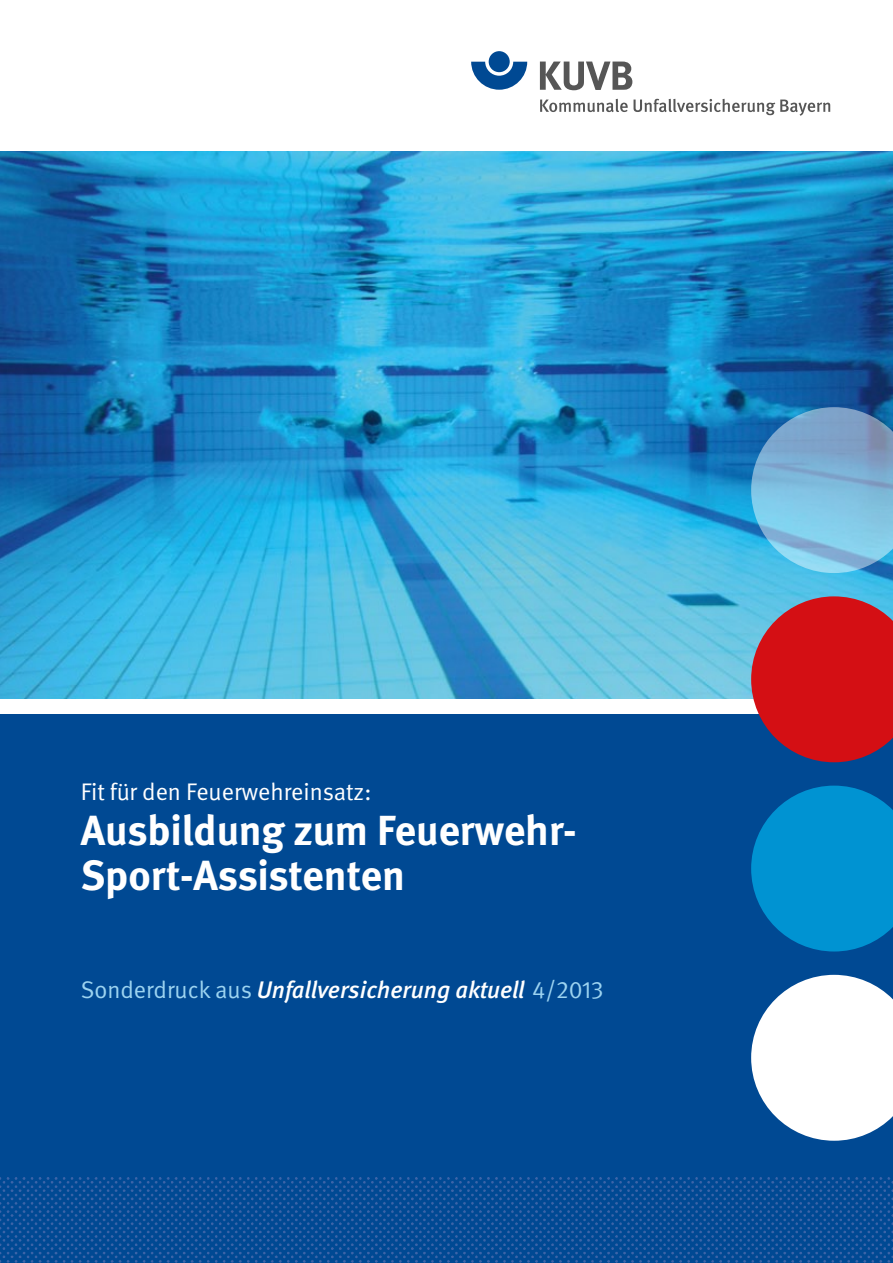
<style>
.page{position:relative;width:893px;height:1263px;background:#fff}
.page>*{position:absolute;margin:0;border:0;box-sizing:border-box;transform-origin:0 0}
.DGUV_Titel_SoDr{font:700 42px/45px "DGUV Meta";color:#fff}
.DGUV_Untertitel{font:italic 500 24px "DGUV Meta";color:#fff}
.DGUV_Titel_SoDr-2{font:24px "DGUV Meta";color:#fff}
.s1{font-weight:400;font-style:normal;color:#9cd3f0}
</style>
<div class="page">
<div style="left:0;top:715px;width:893px;height:548px;background:#004993"></div>
<img style="left:0;top:152px;width:893px;height:546px">
<svg style="left:751px;top:407px;width:142px;height:166px;background:#71b0d6"></svg>
<svg style="left:751px;top:596px;width:142px;height:166px;background:#b92330"></svg>
<svg style="left:751px;top:786px;width:142px;height:165px"></svg>
<svg style="left:751px;top:975px;width:142px;height:166px"></svg>
<img style="left:0;top:1178px;width:893px;height:85px">
<svg style="left:471px;top:62px;width:56px;height:28px"></svg>
<div style="left:489px;top:51px;width:21px;height:21px;background:#004993;border-radius:50%"></div>
<svg style="left:540px;top:62px;width:92px;height:28px"></svg>
<svg style="left:540px;top:99px;width:290px;height:17px"></svg>
<p class="DGUV_Titel_SoDr-2" style="left:81px;top:777px;width:292px">Fit für den Feuerwehreinsatz:</p>
<p class="DGUV_Titel_SoDr" style="left:81px;top:809px;width:497px">Ausbildung zum Feuerwehr-<br>Sport-Assistenten</p>
<p class="DGUV_Untertitel" style="left:81px;top:975px;width:524px"><span class="s1">Sonderdruck aus</span> Unfallversicherung aktuell <span class="s1">4/2013</span></p>
</div>
